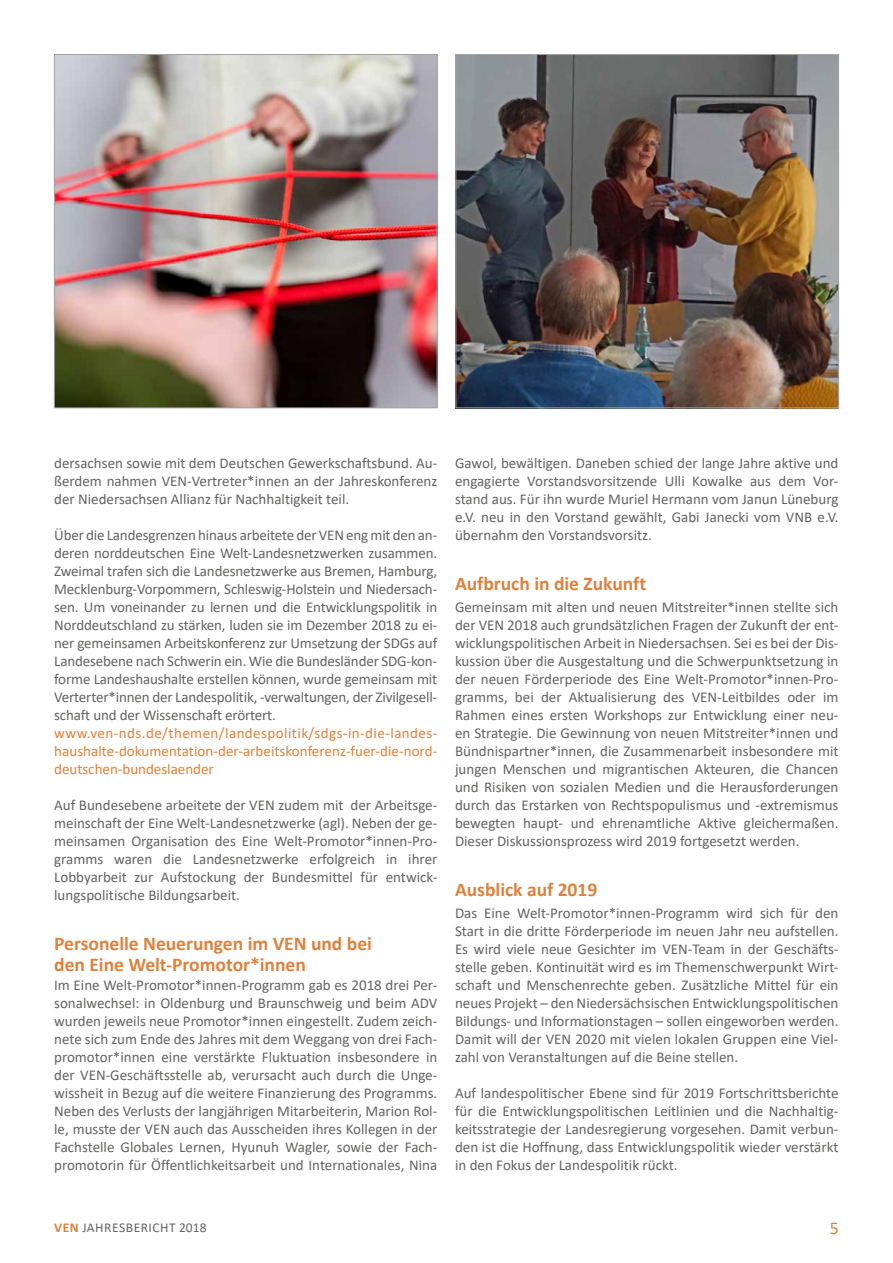
<style>
.page{position:relative;width:893px;height:1263px;background:#fff}
.page>*{position:absolute;margin:0;border:0;box-sizing:border-box;transform-origin:0 0}
.t1{font:700 19.5px/21px "Calibri";color:#dd813d}
.t2{font:18px "Calibri";color:#dd813d}
.t3{font:15px/18px "Calibri";color:#636362;text-align:justify}
.t4{font:15px/18px "Calibri";color:#dd813d;text-align:justify}
.t5{font:13.5px "Calibri";letter-spacing:.04em;color:#636362}
.s1{font-weight:700;color:#dd813d}
</style>
<div class="page">
<img style="left:56px;top:56px;width:379px;height:350px">
<div style="left:54px;top:54px;width:383px;height:354px;border:1px solid #a3a3a3"></div>
<img style="left:457px;top:56px;width:380px;height:350px">
<div style="left:455px;top:54px;width:384px;height:354px;border:1px solid #a3a3a3"></div>
<p class="t3" style="left:54px;top:454px;width:385px">dersachsen sowie mit dem Deutschen Gewerkschaftsbund. Au&shy;ßerdem nahmen VEN-Vertreter*innen an der Jahreskonferenz der Niedersachsen Allianz für Nachhaltigkeit teil.</p>
<p class="t3" style="left:54px;top:526px;width:385px">Über die Landesgrenzen hinaus arbeitete der VEN eng mit den an&shy;deren norddeutschen Eine Welt-Landesnetzwerken zusammen.<br>Zweimal trafen sich die Landesnetzwerke aus Bremen, Hamburg, Mecklenburg-Vorpommern, Schleswig-Holstein und Niedersach&shy;sen. Um voneinander zu lernen und die Entwicklungspolitik in Norddeutschland zu stärken, luden sie im Dezember 2018 zu ei&shy;ner gemeinsamen Arbeitskonferenz zur Umsetzung der SDGs auf Landesebene nach Schwerin ein. Wie die Bundesländer SDG-kon&shy;forme Landeshaushalte erstellen können, wurde gemeinsam mit Verterter*innen der Landespolitik, -verwaltungen, der Zivilgesell&shy;schaft und der Wissenschaft erörtert.</p>
<p class="t4" style="left:54px;top:724px;width:385px">www.ven-nds.de/themen/landespolitik/sdgs-in-die-landes&shy;haushalte-dokumentation-der-arbeitskonferenz-fuer-die-nord&shy;deutschen-bundeslaender</p>
<p class="t3" style="left:54px;top:796px;width:385px">Auf Bundesebene arbeitete der VEN zudem mit der Arbeitsge&shy;meinschaft der Eine Welt-Landesnetzwerke (agl). Neben der ge&shy;meinsamen Organisation des Eine Welt-Promotor*innen-Pro&shy;gramms waren die Landesnetzwerke erfolgreich in ihrer Lobbyarbeit zur Aufstockung der Bundesmittel für entwick&shy;lungspolitische Bildungsarbeit.</p>
<h1 class="t1" style="left:54px;top:932px;width:319px">Personelle Neuerungen im VEN und bei den Eine Welt-Promotor*innen</h1>
<p class="t3" style="left:54px;top:976px;width:385px">Im Eine Welt-Promotor*innen-Programm gab es 2018 drei Per&shy;sonalwechsel: in Oldenburg und Braunschweig und beim ADV wurden jeweils neue Promotor*innen eingestellt. Zudem zeich&shy;nete sich zum Ende des Jahres mit dem Weggang von drei Fach&shy;promotor*innen eine verstärkte Fluktuation insbesondere in der VEN-Geschäftsstelle ab, verursacht auch durch die Unge&shy;wissheit in Bezug auf die weitere Finanzierung des Programms.<br>Neben des Verlusts der langjährigen Mitarbeiterin, Marion Rol&shy;le, musste der VEN auch das Ausscheiden ihres Kollegen in der Fachstelle Globales Lernen, Hyunuh Wagler, sowie der Fach&shy;promotorin für Öffentlichkeitsarbeit und Internationales, Nina</p>
<p class="t3" style="left:455px;top:454px;width:385px">Gawol, bewältigen. Daneben schied der lange Jahre aktive und engagierte Vorstandsvorsitzende Ulli Kowalke aus dem Vor&shy;stand aus. Für ihn wurde Muriel Hermann vom Janun Lüneburg e.V. neu in den Vorstand gewählt, Gabi Janecki vom VNB e.V. übernahm den Vorstandsvorsitz.</p>
<h1 class="t1" style="left:455px;top:572px;width:193px">Aufbruch in die Zukunft</h1>
<p class="t3" style="left:455px;top:598px;width:385px">Gemeinsam mit alten und neuen Mitstreiter*innen stellte sich der VEN 2018 auch grundsätzlichen Fragen der Zukunft der ent&shy;wicklungspolitischen Arbeit in Niedersachsen. Sei es bei der Dis&shy;kussion über die Ausgestaltung und die Schwerpunktsetzung in der neuen Förderperiode des Eine Welt-Promotor*innen-Pro&shy;gramms, bei der Aktualisierung des VEN-Leitbildes oder im Rahmen eines ersten Workshops zur Entwicklung einer neu&shy;en Strategie. Die Gewinnung von neuen Mitstreiter*innen und Bündnispartner*innen, die Zusammenarbeit insbesondere mit jungen Menschen und migrantischen Akteuren, die Chancen und Risiken von sozialen Medien und die Herausforderungen durch das Erstarken von Rechtspopulismus und -extremismus bewegten haupt- und ehrenamtliche Aktive gleichermaßen.<br>Dieser Diskussionsprozess wird 2019 fortgesetzt werden.</p>
<h1 class="t1" style="left:455px;top:878px;width:144px">Ausblick auf 2019</h1>
<p class="t3" style="left:455px;top:904px;width:385px">Das Eine Welt-Promotor*innen-Programm wird sich für den Start in die dritte Förderperiode im neuen Jahr neu aufstellen.<br>Es wird viele neue Gesichter im VEN-Team in der Geschäfts&shy;stelle geben. Kontinuität wird es im Themenschwerpunkt Wirt&shy;schaft und Menschenrechte geben. Zusätzliche Mittel für ein neues Projekt – den Niedersächsischen Entwicklungspolitischen Bildungs- und Informationstagen – sollen eingeworben werden.<br>Damit will der VEN 2020 mit vielen lokalen Gruppen eine Viel&shy;zahl von Veranstaltungen auf die Beine stellen.</p>
<p class="t3" style="left:455px;top:1084px;width:385px">Auf landespolitischer Ebene sind für 2019 Fortschrittsberichte für die Entwicklungspolitischen Leitlinien und die Nachhaltig&shy;keitsstrategie der Landesregierung vorgesehen. Damit verbun&shy;den ist die Hoffnung, dass Entwicklungspolitik wieder verstärkt in den Fokus der Landespolitik rückt.</p>
<p class="t5" style="left:54px;top:1218px;width:154px"><span class="s1">VEN</span> JAHRESBERICHT 2018</p>
<p class="t2" style="left:830px;top:1215px;width:11px">5</p>
</div>
